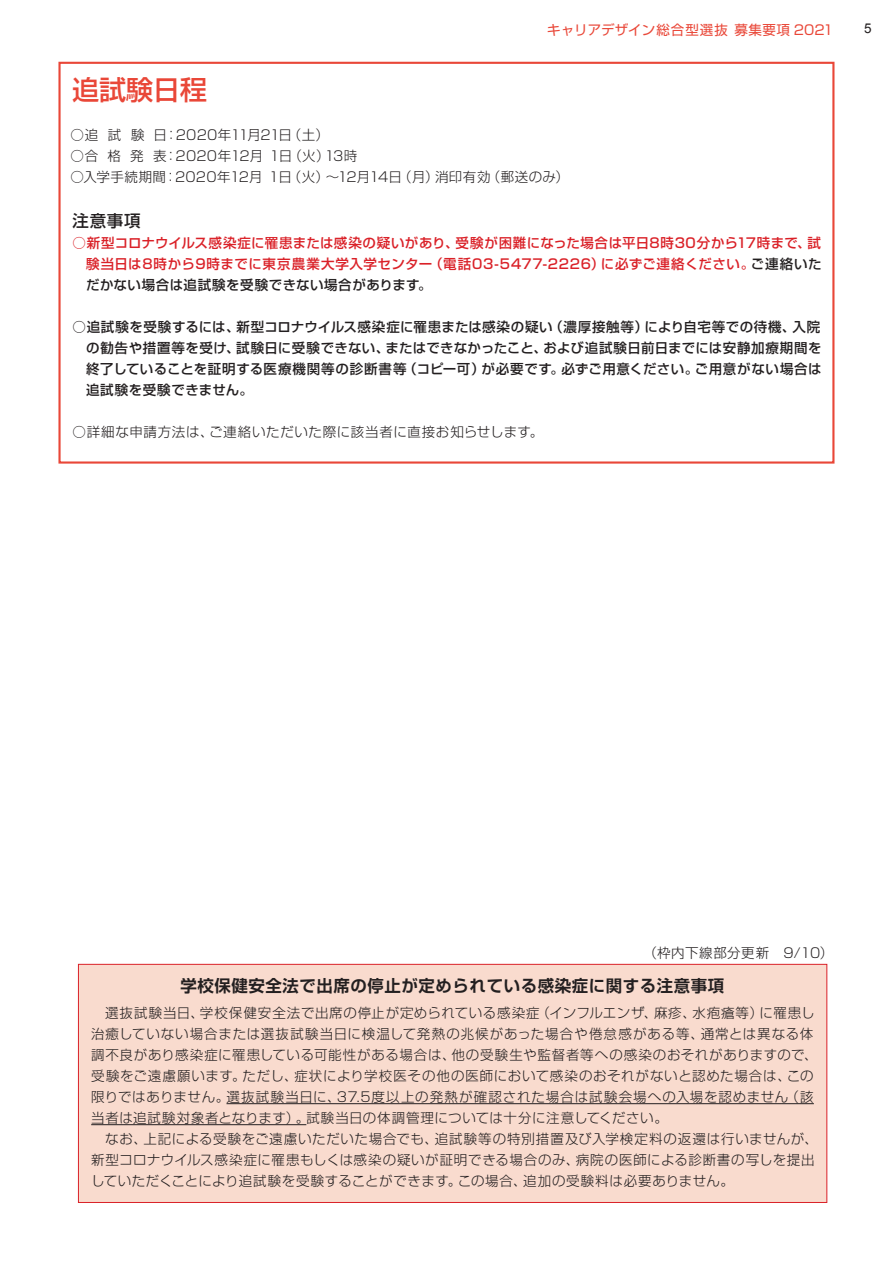
<style>
.page{position:relative;width:893px;height:1263px;background:#fff}
.page>*{position:absolute;margin:0;border:0;box-sizing:border-box;transform-origin:0 0}
.t1{font:500 27px "Shin Go Pro";color:#e94738}
.t2{font:700 16.5px "Shin Go Pro De";letter-spacing:.035em;color:#231f20}
.t3{font:500 16.5px "Shin Go Pro";color:#231f20}
.t4{font:300 13.5px/21px "Shin Go Pro";letter-spacing:.05em;color:#231f20}
.t5{font:500 13.5px/21px "Shin Go Pro";letter-spacing:.05em;color:#231f20;text-align:justify}
.t6{font:500 13.5px/21px "Shin Go Pro";letter-spacing:.035em;color:#da2128;text-align:justify}
.t7{font:300 13.5px "Shin Go Pro";letter-spacing:.02em;color:#231f20}
.t8{font:300 13.5px "Shin Go Pro";letter-spacing:.01em;color:#231f20}
.t9{font:13.5px "Shin Go Pro";letter-spacing:.01em;color:#e94738}
.t10{font:300 13.5px "Shin Go Pro";letter-spacing:-.045em;color:#231f20}
.t11{font:13.5px "Arial";color:#231f20}
.s1{color:#231f20}
</style>
<div class="page">
<div style="left:58px;top:62px;width:776px;height:402px;border:2px solid #e94738"></div>
<div style="left:78px;top:964px;width:749px;height:239px;background:#f9dbce;border:1px solid #da2128"></div>
<hr style="left:226px;top:1103px;width:588px;height:1px;background:#231f20">
<hr style="left:91px;top:1124px;width:215px;height:1px;background:#231f20">
<h1 class="t1" style="left:72px;top:68px;width:136px">追試験日程</h1>
<p class="t9" style="left:547px;top:18px;width:288px">キャリアデザイン総合型選抜 募集要項 2021</p>
<p class="t11" style="left:864px;top:19px;width:9px">5</p>
<p class="t10" style="left:71px;top:123px;width:260px">○追 試 験 日：2020年11月21日（土）</p>
<p class="t8" style="left:71px;top:144px;width:288px">○合 格 発 表：2020年12月 １日（火）13時</p>
<p class="t7" style="left:71px;top:165px;width:500px">○入学手続期間：2020年12月 １日（火）～12月14日（月）消印有効（郵送のみ）</p>
<p class="t3" style="left:73px;top:208px;width:70px">注意事項</p>
<p class="t6" style="left:86px;top:231px;width:737px;text-indent:-14px">○新型コロナウイルス感染症に罹患または感染の疑いがあり、受験が困難になった場合は平日8時30分から17時まで、試験当日は8時から9時までに東京農業大学入学センター（電話03-5477-2226）に必ずご連絡ください。<span class="s1">ご連絡いただかない場合は追試験を受験できない場合があります。</span></p>
<p class="t5" style="left:86px;top:315px;width:737px;text-indent:-14px">○追試験を受験するには、新型コロナウイルス感染症に罹患または感染の疑い（濃厚接触等）により自宅等での待機、入院の勧告や措置等を受け、試験日に受験できない、またはできなかったこと、および追試験日前日までには安静加療期間を終了していることを証明する医療機関等の診断書等（コピー可）が必要です。必ずご用意ください。ご用意がない場合は追試験を受験できません。</p>
<p class="t4" style="left:73px;top:420px;width:472px">○詳細な申請方法は、ご連絡いただいた際に該当者に直接お知らせします。</p>
<p class="t4" style="left:644px;top:941px;width:191px">（枠内下線部分更新　9/10）</p>
<p class="t2" style="left:181px;top:972px;width:545px">学校保健安全法で出席の停止が定められている感染症に関する注意事項</p>
<p class="t4" style="left:91px;top:1001px;width:728px">　選抜試験当日、学校保健安全法で出席の停止が定められている感染症（インフルエンザ、麻疹、水疱瘡等）に罹患し治癒していない場合または選抜試験当日に検温して発熱の兆候があった場合や倦怠感がある等、通常とは異なる体調不良があり感染症に罹患している可能性がある場合は、他の受験生や監督者等への感染のおそれがありますので、受験をご遠慮願います。ただし、症状により学校医その他の医師において感染のおそれがないと認めた場合は、この限りではありません。選抜試験当日に、37.5度以上の発熱が確認された場合は試験会場への入場を認めません（該当者は追試験対象者となります）。試験当日の体調管理については十分に注意してください。<br>　なお、上記による受験をご遠慮いただいた場合でも、追試験等の特別措置及び入学検定料の返還は行いませんが、新型コロナウイルス感染症に罹患もしくは感染の疑いが証明できる場合のみ、病院の医師による診断書の写しを提出していただくことにより追試験を受験することができます。この場合、追加の受験料は必要ありません。</p>
</div>
